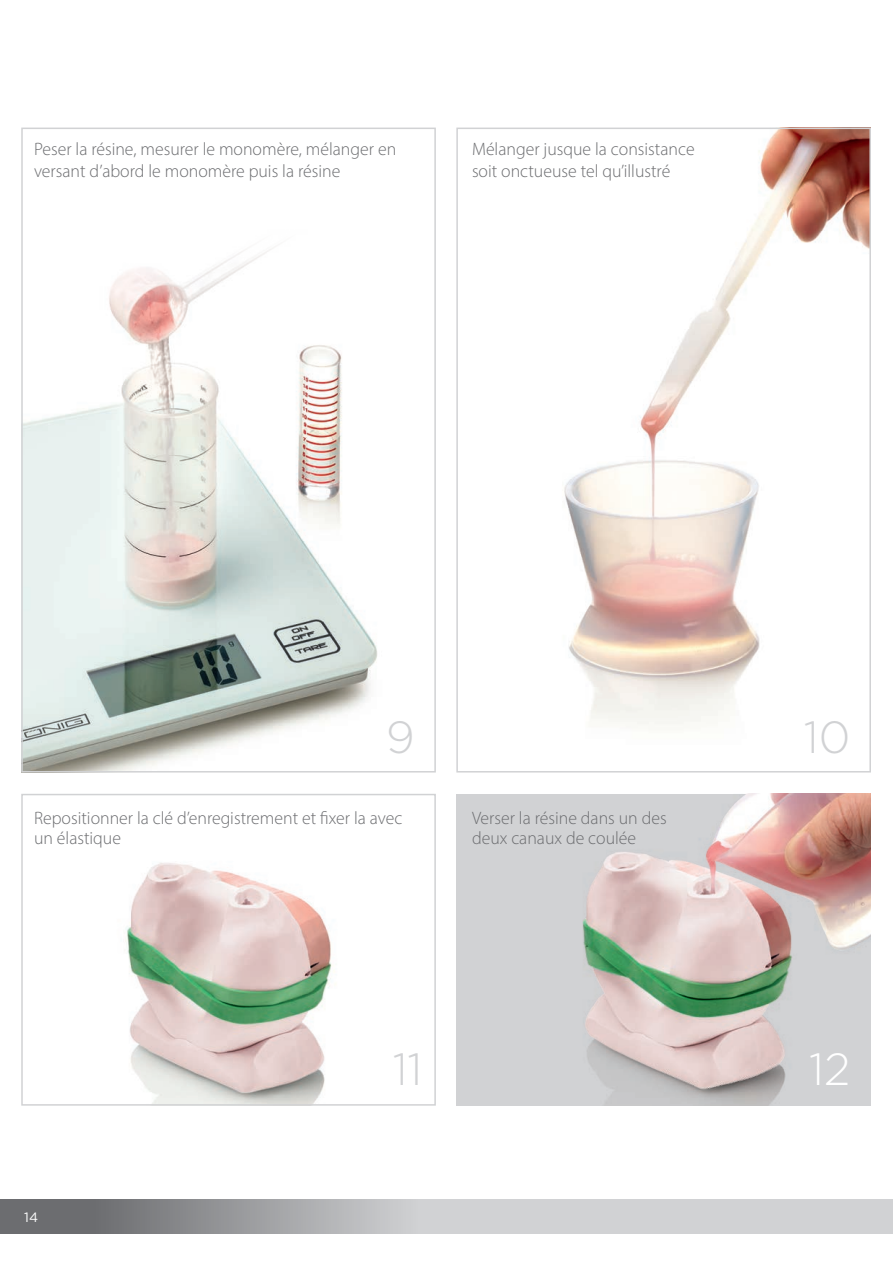
<style>
.page{position:relative;width:893px;height:1263px;background:#fff}
.page>*{position:absolute;margin:0;border:0;box-sizing:border-box;transform-origin:0 0}
.text{font:300 45px "Gotham";color:#d1d2d4}
.text-2{font:300 45px "Gotham";color:#fff}
.text-3{font:300 18px/21.6px "Myriad Pro";color:#6c6d70}
.t1{font:13.5px "Gotham";color:#fff}
</style>
<div class="page">
<div style="left:0;top:1199px;width:62px;height:34px;background:#6c6d70"></div>
<svg style="left:64px;top:1199px;width:829px;height:34px;background:#b9babc"></svg>
<img style="left:125px;top:863px;width:210px;height:240px">
<div style="left:21px;top:794px;width:415px;height:312px;border:2px solid #d1d2d4"></div>
<img style="left:24px;top:248px;width:354px;height:521px">
<div style="left:21px;top:128px;width:415px;height:644px;border:2px solid #d1d2d4"></div>
<img style="left:564px;top:131px;width:304px;height:594px">
<div style="left:456px;top:128px;width:415px;height:644px;border:2px solid #d1d2d4"></div>
<div style="left:456px;top:794px;width:415px;height:312px;background:#d1d2d4"></div>
<img style="left:582px;top:794px;width:289px;height:312px">
<p class="text-3" style="left:34px;top:138px;width:364px">Peser la résine, mesurer le monomère, mélanger en versant d’abord le monomère puis la résine</p>
<p class="text-3" style="left:472px;top:138px;width:224px">Mélanger jusque la consistance</p>
<p class="text-3" style="left:472px;top:160px;width:200px">soit onctueuse tel qu’illustré</p>
<p class="text" style="left:386px;top:708px;width:30px">9</p>
<p class="text" style="left:804px;top:708px;width:48px">10</p>
<p class="text-3" style="left:34px;top:808px;width:370px;line-height:19.5px">Repositionner la clé d’enregistrement et fixer la avec un élastique</p>
<p class="text-3" style="left:472px;top:807px;width:196px">Verser la résine dans un des</p>
<p class="text-3" style="left:472px;top:827px;width:166px">deux canaux de coulée</p>
<p class="t1" style="left:24px;top:1208px;width:15px">14</p>
<p class="text" style="left:393px;top:1041px;width:31px">11</p>
<p class="text-2" style="left:809px;top:1041px;width:43px">12</p>
</div>
